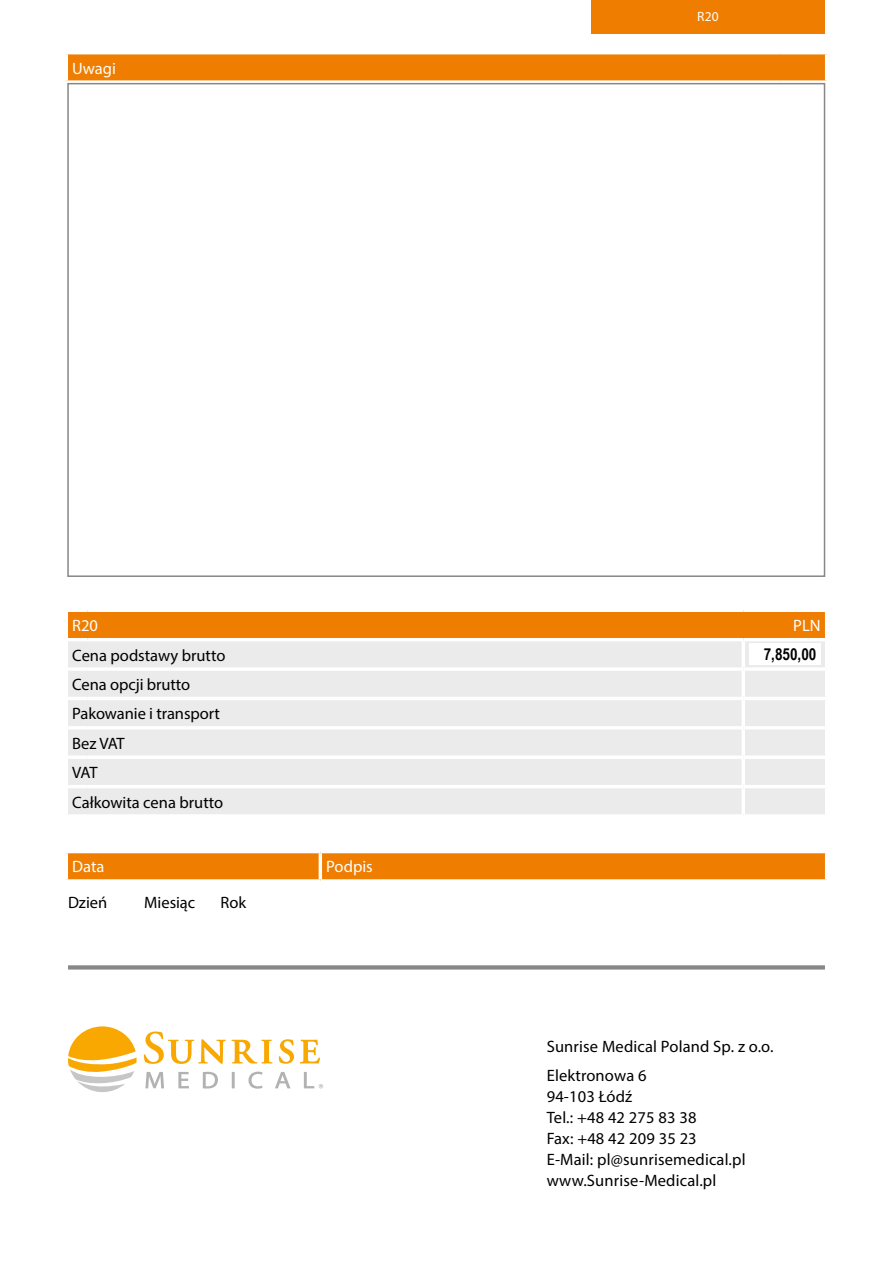
<style>
.page{position:relative;width:893px;height:1263px;background:#fff}
.page>*{position:absolute;margin:0;border:0;box-sizing:border-box;transform-origin:0 0}
.t1{font:16.5px/29.4px "Myriad Pro";letter-spacing:.005em;color:#000}
.t2{font:16.5px "Myriad Pro";color:#fff}
.t3{font:700 16.5px "Arial Narrow";color:#000}
.t4{font:13.5px "Myriad Pro";color:#fff}
</style>
<div class="page">
<div style="left:68px;top:853px;width:757px;height:26px;background:#ef7d00"></div>
<svg style="left:66px;top:879px;width:254px;height:1px"></svg>
<hr style="left:319px;top:853px;width:3px;height:26px;background:#fff">
<svg style="left:320px;top:879px;width:507px;height:2px"></svg>
<div style="left:68px;top:612px;width:757px;height:26px;background:#ef7d00"></div>
<div style="left:68px;top:641px;width:757px;height:173px;background:#ebebeb"></div>
<hr style="left:65px;top:697px;width:23px;height:3px;background:#fff">
<hr style="left:88px;top:697px;width:655px;height:3px;background:#fff">
<hr style="left:65px;top:726px;width:23px;height:3px;background:#fff">
<hr style="left:88px;top:726px;width:655px;height:3px;background:#fff">
<hr style="left:65px;top:755px;width:23px;height:4px;background:#fff">
<hr style="left:88px;top:755px;width:655px;height:4px;background:#fff">
<hr style="left:65px;top:785px;width:23px;height:3px;background:#fff">
<hr style="left:88px;top:785px;width:655px;height:3px;background:#fff">
<hr style="left:65px;top:667px;width:23px;height:4px;background:#fff">
<hr style="left:88px;top:667px;width:655px;height:4px;background:#fff">
<hr style="left:743px;top:667px;width:85px;height:4px;background:#fff">
<hr style="left:742px;top:641px;width:3px;height:26px;background:#fff">
<hr style="left:742px;top:671px;width:3px;height:26px;background:#fff">
<hr style="left:743px;top:697px;width:85px;height:3px;background:#fff">
<hr style="left:742px;top:700px;width:3px;height:26px;background:#fff">
<hr style="left:743px;top:726px;width:85px;height:3px;background:#fff">
<hr style="left:742px;top:729px;width:3px;height:26px;background:#fff">
<hr style="left:743px;top:755px;width:85px;height:4px;background:#fff">
<hr style="left:742px;top:759px;width:3px;height:26px;background:#fff">
<hr style="left:743px;top:785px;width:85px;height:3px;background:#fff">
<hr style="left:742px;top:788px;width:3px;height:26px;background:#fff">
<div style="left:749px;top:644px;width:72px;height:21px;background:#fff"></div>
<svg style="left:68px;top:965px;width:757px;height:4px;background:#909090"></svg>
<svg style="left:68px;top:1026px;width:69px;height:66px"></svg>
<svg style="left:144px;top:1031px;width:129px;height:33px"></svg>
<svg style="left:279px;top:1039px;width:15px;height:25px"></svg>
<svg style="left:300px;top:1040px;width:20px;height:23px"></svg>
<svg style="left:145px;top:1072px;width:19px;height:16px"></svg>
<svg style="left:178px;top:1072px;width:11px;height:16px"></svg>
<svg style="left:203px;top:1072px;width:15px;height:16px"></svg>
<svg style="left:232px;top:1072px;width:3px;height:16px"></svg>
<svg style="left:248px;top:1072px;width:15px;height:17px"></svg>
<svg style="left:275px;top:1072px;width:15px;height:16px"></svg>
<svg style="left:304px;top:1072px;width:19px;height:16px"></svg>
<div style="left:68px;top:54px;width:757px;height:26px;background:#ef7d00"></div>
<svg style="left:66px;top:80px;width:714px;height:3px"></svg>
<svg style="left:780px;top:80px;width:47px;height:4px"></svg>
<div style="left:67px;top:83px;width:758px;height:494px;background:#fff;border:2px solid #878787"></div>
<div style="left:591px;top:0;width:234px;height:34px;background:#ef7d00"></div>
<p class="t2" style="left:72px;top:58px;width:45px">Uwagi</p>
<p class="t4" style="left:697px;top:8px;width:23px">R20</p>
<p class="t2" style="left:72px;top:615px;width:27px">R20</p>
<p class="t2" style="left:793px;top:615px;width:29px">PLN</p>
<p class="t1" style="left:72px;top:640px;width:155px">Cena podstawy brutto</p>
<p class="t3" style="left:764px;top:642px;width:54px">7,850,00</p>
<p class="t1" style="left:72px;top:669px;width:152px">Cena opcji brutto<br>Pakowanie i transport<br>Bez VAT<br>VAT<br>Całkowita cena brutto</p>
<p class="t2" style="left:72px;top:857px;width:34px">Data</p>
<p class="t2" style="left:326px;top:857px;width:48px">Podpis</p>
<p class="t1" style="left:68px;top:887px;width:41px">Dzień</p>
<p class="t1" style="left:144px;top:887px;width:53px">Miesiąc</p>
<p class="t1" style="left:220px;top:887px;width:27px">Rok</p>
<p class="t1" style="left:547px;top:1031px;width:228px">Sunrise Medical Poland Sp. z o.o.<br>Elektronowa 6</p>
<p class="t1" style="left:547px;top:1086px;width:200px;line-height:21px">94-103 Łódź<br>Tel.: +48 42 275 83 38<br>Fax: +48 42 209 35 23<br>E-Mail: pl@sunrisemedical.pl www.Sunrise-Medical.pl</p>
</div>
